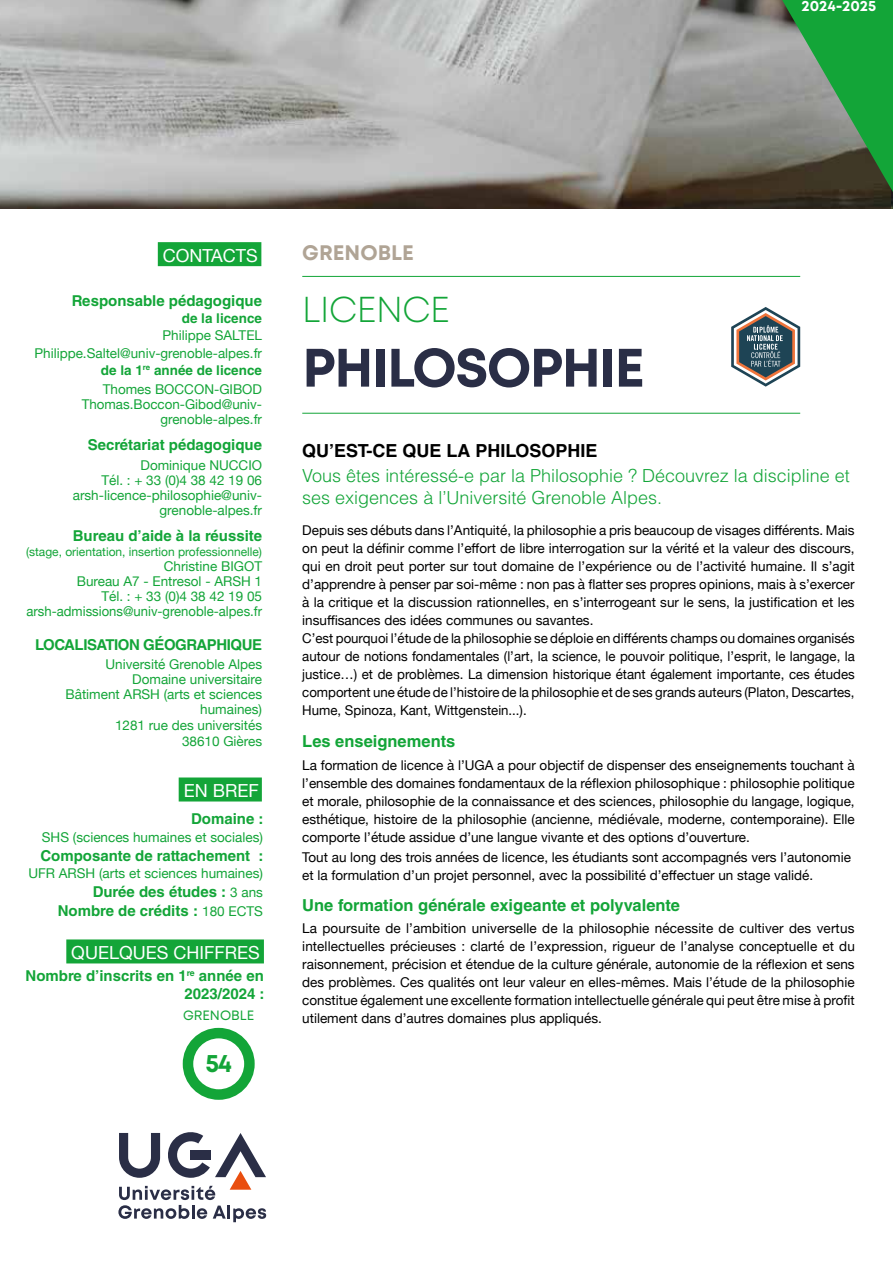
<style>
.page{position:relative;width:893px;height:1263px;background:#fff}
.page>*{position:absolute;margin:0;border:0;box-sizing:border-box;transform-origin:0 0}
.t1{font:700 54px "Mont";letter-spacing:-.03em;color:#2a2e46}
.t2{font:300 36px "Mont";letter-spacing:-.01em;color:#13a538}
.t3{font:700 25.5px "Mont";color:#13a538}
.t4{font:700 21px "Mont";color:#b0a495}
.t5{font:300 18px/21.6px "Helvetica LT Std";color:#13a538}
.t6{font:18px "Helvetica Neue";color:#fff}
.t7{font:700 18px "Helvetica LT Std";color:#000}
.t8{font:700 16.5px "Helvetica LT Std";color:#13a538}
.t9{font:700 15px/19.2px "Helvetica LT Std";color:#13a538;text-align:right}
.t10{font:700 15px "Helvetica LT Std";letter-spacing:-.03em;color:#13a538}
.t11{font:700 15px "Mont";color:#fff}
.t12{font:13.5px/18px "Helvetica Neue";color:#000}
.t13{font:13.5px/15px "Helvetica Neue";color:#13a538;text-align:right}
.t14{font:700 13.5px "Helvetica LT Std";color:#13a538}
.t15{font:13.5px "Mont";color:#13a538}
.t16{font:12px "Helvetica Neue";color:#13a538}
.s1{font-family:"Helvetica Neue";font-weight:400;font-size:13.5px}
</style>
<div class="page">
<svg style="left:118px;top:1132px;width:148px;height:90px"></svg>
<hr style="left:302px;top:276px;width:498px;height:1px;background:#13a538">
<hr style="left:302px;top:413px;width:498px;height:1px;background:#13a538">
<div style="left:158px;top:242px;width:103px;height:24px;background:#13a538"></div>
<div style="left:179px;top:777px;width:83px;height:24px;background:#13a538"></div>
<div style="left:66px;top:939px;width:198px;height:24px;background:#13a538"></div>
<div style="left:183px;top:1028px;width:72px;height:72px;border:10px solid #13a538;border-radius:50%"></div>
<svg style="left:731px;top:307px;width:69px;height:80px"></svg>
<img style="left:0;top:0;width:775px;height:208px">
<svg style="left:775px;top:0;width:118px;height:209px;background:#46834f"></svg>
<p class="t11" style="left:801px;top:-4px;width:76px">2024-2025</p>
<h3 class="t6" style="left:163px;top:242px;width:97px">CONTACTS</h3>
<p class="t9" style="left:72px;top:291px;width:192px">Responsable pédagogique</p>
<p class="t14" style="left:182px;top:310px;width:82px">de la licence</p>
<p class="t13" style="left:34px;top:328px;width:229px;line-height:17.1px">Philippe SALTEL<br>Philippe.Saltel@univ-grenoble-alpes.fr</p>
<p class="t14" style="left:101px;top:362px;width:163px">de la 1<sup>re</sup> année de licence</p>
<p class="t13" style="left:82px;top:382px;width:182px">Thomes BOCCON-GIBOD<br>Thomas.Boccon-Gibod@univ&shy;grenoble-alpes.fr</p>
<p class="t9" style="left:88px;top:435px;width:176px">Secrétariat pédagogique</p>
<p class="t13" style="left:73px;top:458px;width:191px">Dominique NUCCIO<br>Tél. : + 33 (0)4 38 42 19 06 arsh-licence-philosophie@univ&shy;grenoble-alpes.fr</p>
<p class="t9" style="left:73px;top:526px;width:191px">Bureau d’aide à la réussite</p>
<p class="t16" style="left:26px;top:543px;width:238px">(stage, orientation, insertion professionnelle)</p>
<p class="t13" style="left:27px;top:559px;width:237px">Christine BIGOT<br>Bureau A7 - Entresol - ARSH 1<br>Tél. : + 33 (0)4 38 42 19 05 arsh-admissions@univ-grenoble-alpes.fr</p>
<p class="t10" style="left:35px;top:635px;width:228px">LOCALISATION GÉOGRAPHIQUE</p>
<p class="t13" style="left:66px;top:657px;width:198px;line-height:15.5px">Université Grenoble Alpes<br>Domaine universitaire<br>Bâtiment ARSH (arts et sciences humaines)<br>1281 rue des universités<br>38610 Gières</p>
<h3 class="t6" style="left:184px;top:778px;width:76px">EN BREF</h3>
<p class="t9" style="left:191px;top:809px;width:74px">Domaine :</p>
<p class="t13" style="left:42px;top:830px;width:223px">SHS (sciences humaines et sociales)</p>
<p class="t9" style="left:40px;top:846px;width:225px">Composante de rattachement :</p>
<p class="t13" style="left:28px;top:866px;width:236px">UFR ARSH (arts et sciences humaines)</p>
<p class="t9" style="left:58px;top:882px;width:207px">Durée des études : <span class="s1">3 ans<br></span>Nombre de crédits : <span class="s1">180 ECTS</span></p>
<h3 class="t6" style="left:71px;top:939px;width:190px">QUELQUES CHIFFRES</h3>
<p class="t9" style="left:26px;top:967px;width:240px;line-height:18px">Nombre d’inscrits en 1<sup>re</sup> année en<br>2023/2024 :</p>
<p class="t15" style="left:183px;top:1007px;width:73px">GRENOBLE</p>
<h3 class="t3" style="left:205px;top:1046px;width:28px">54</h3>
<h3 class="t4" style="left:302px;top:239px;width:113px">GRENOBLE</h3>
<h2 class="t2" style="left:302px;top:287px;width:149px">LICENCE</h2>
<h1 class="t1" style="left:302px;top:333px;width:344px">PHILOSOPHIE</h1>
<h3 class="t7" style="left:302px;top:439px;width:297px">QU’EST-CE QUE LA PHILOSOPHIE</h3>
<h3 class="t5" style="left:302px;top:465px;width:549px">Vous êtes intéressé-e par la Philosophie ? Découvrez la discipline et ses exigences à l’Université Grenoble Alpes.</h3>
<p class="t12" style="left:302px;top:522px;width:554px">Depuis ses débuts dans l’Antiquité, la philosophie a pris beaucoup de visages différents. Mais on peut la définir comme l’effort de libre interrogation sur la vérité et la valeur des discours, qui en droit peut porter sur tout domaine de l’expérience ou de l’activité humaine. Il s’agit d’apprendre à penser par soi-même : non pas à flatter ses propres opinions, mais à s’exercer à la critique et la discussion rationnelles, en s’interrogeant sur le sens, la justification et les insuffisances des idées communes ou savantes.<br>C’est pourquoi l’étude de la philosophie se déploie en différents champs ou domaines organisés autour de notions fondamentales (l’art, la science, le pouvoir politique, l’esprit, le langage, la justice…) et de problèmes. La dimension historique étant également importante, ces études comportent une étude de l’histoire de la philosophie et de ses grands auteurs (Platon, Descartes, Hume, Spinoza, Kant, Wittgenstein...).</p>
<p class="t8" style="left:302px;top:731px;width:155px">Les enseignements</p>
<p class="t12" style="left:302px;top:757px;width:554px;text-align:justify">La formation de licence à l’UGA a pour objectif de dispenser des enseignements touchant à l’ensemble des domaines fondamentaux de la réflexion philosophique : philosophie politique et morale, philosophie de la connaissance et des sciences, philosophie du langage, logique, esthétique, histoire de la philosophie (ancienne, médiévale, moderne, contemporaine). Elle comporte l’étude assidue d’une langue vivante et des options d’ouverture.</p>
<p class="t12" style="left:302px;top:849px;width:550px">Tout au long des trois années de licence, les étudiants sont accompagnés vers l’autonomie et la formulation d’un projet personnel, avec la possibilité d’effectuer un stage validé.</p>
<p class="t8" style="left:302px;top:895px;width:379px">Une formation générale exigeante et polyvalente</p>
<p class="t12" style="left:302px;top:920px;width:554px;text-align:justify">La poursuite de l’ambition universelle de la philosophie nécessite de cultiver des vertus intellectuelles précieuses : clarté de l’expression, rigueur de l’analyse conceptuelle et du raisonnement, précision et étendue de la culture générale, autonomie de la réflexion et sens des problèmes. Ces qualités ont leur valeur en elles-mêmes. Mais l’étude de la philosophie constitue également une excellente formation intellectuelle générale qui peut être mise à profit utilement dans d’autres domaines plus appliqués.</p>
</div>
